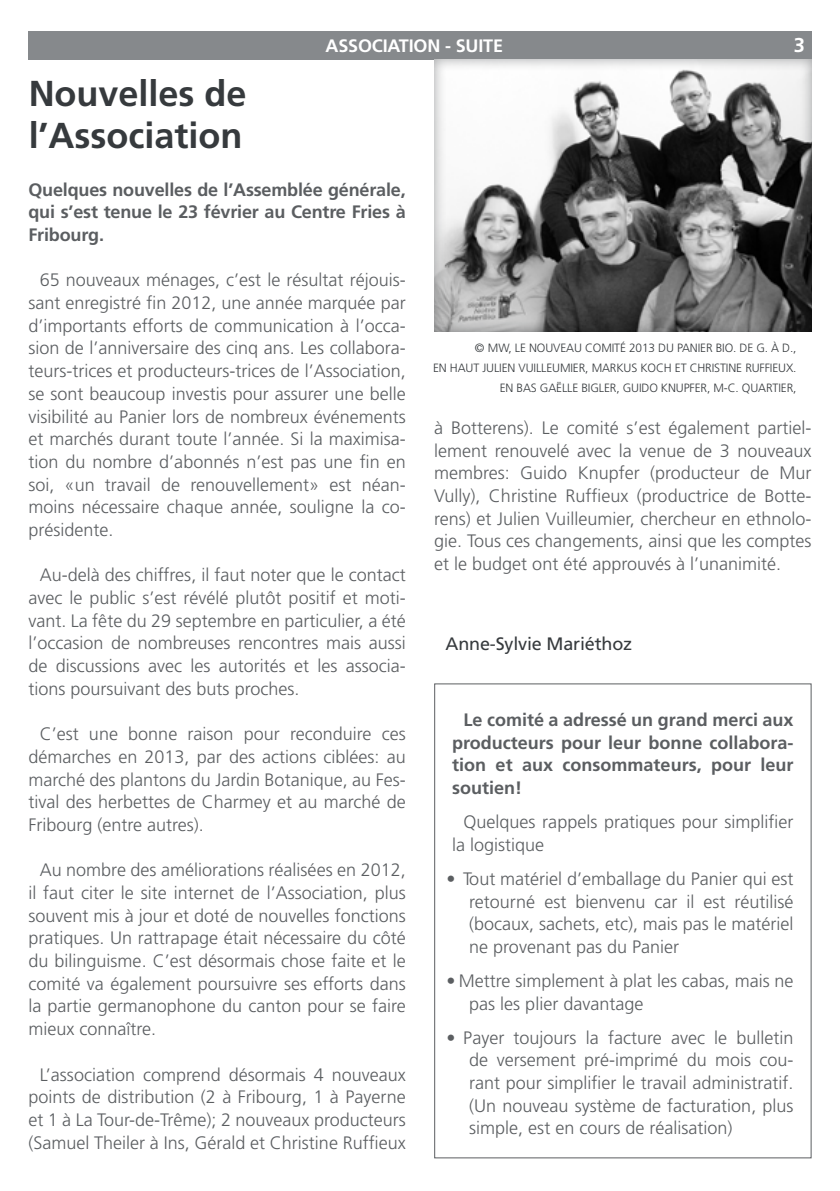
<style>
.page{position:relative;width:840px;height:1191px;background:#fff}
.page>*{position:absolute;margin:0;border:0;box-sizing:border-box;transform-origin:0 0}
.t1{font:700 36px/41.6px "Frutiger";color:#363a3d}
.t2{font:700 20px "Frutiger";color:#fff}
.t3{font:300 18px/22.6px "Frutiger";color:#5b5e61;text-align:justify}
.t4{font:700 18px/22.6px "Frutiger";letter-spacing:-.01em;color:#5b5e61;text-align:justify}
.t5{font:18px "Frutiger";letter-spacing:-.01em;color:#363a3d}
.t6{font:700 18px "Frutiger";letter-spacing:-.01em;color:#fff}
.t7{font:300 12px/20px "Frutiger";letter-spacing:-.01em;color:#363a3d;text-align:right}
</style>
<div class="page">
<div style="left:28px;top:31px;width:783px;height:29px;background:#86898c"></div>
<div style="left:434px;top:58px;width:378px;height:274px;background:#5b5e61;opacity:.55"></div>
<h1 class="t1" style="left:28px;top:73px;width:220px">Nouvelles de l’Association</h1>
<p class="t6" style="left:325px;top:35px;width:179px">association - suite</p>
<p class="t2" style="left:793px;top:33px;width:13px">3</p>
<p class="t4" style="left:28px;top:178px;width:378px">Quelques nouvelles de l’Assemblée générale, qui s’est tenue le 23 février au Centre Fries à Fribourg.</p>
<p class="t3" style="left:28px;top:269px;width:379px;text-indent:11px">65 nouveaux ménages, c’est le résultat réjouis&shy;sant enregistré fin 2012, une année marquée par d’importants efforts de communication à l’occa&shy;sion de l’anniversaire des cinq ans. Les collabora&shy;teurs-trices et producteurs-trices de l’Association, se sont beaucoup investis pour assurer une belle visibilité au Panier lors de nombreux événements et marchés durant toute l’année. Si la maximisa&shy;tion du nombre d’abonnés n’est pas une fin en soi, «un travail de renouvellement» est néan&shy;moins nécessaire chaque année, souligne la co&shy;présidente.</p>
<p class="t3" style="left:28px;top:564px;width:379px;text-indent:11px">Au-delà des chiffres, il faut noter que le contact avec le public s’est révélé plutôt positif et moti&shy;vant. La fête du 29 septembre en particulier, a été l’occasion de nombreuses rencontres mais aussi de discussions avec les autorités et les associa&shy;tions poursuivant des buts proches.</p>
<p class="t3" style="left:28px;top:723px;width:379px;text-indent:11px">C’est une bonne raison pour reconduire ces démarches en 2013, par des actions ciblées: au marché des plantons du Jardin Botanique, au Fes&shy;tival des herbettes de Charmey et au marché de Fribourg (entre autres).</p>
<p class="t3" style="left:28px;top:859px;width:379px;text-indent:11px">Au nombre des améliorations réalisées en 2012, il faut citer le site internet de l’Association, plus souvent mis à jour et doté de nouvelles fonctions pratiques. U n rattrapage était nécessaire du côté du bilinguisme. C’est désormais chose faite et le comité va également poursuivre ses efforts dans la partie germanophone du canton pour se faire mieux connaître.</p>
<p class="t3" style="left:28px;top:1063px;width:379px;text-indent:11px">L’association comprend désormais 4 nouveaux points de distribution (2 à Fribourg, 1 à Payerne et 1 à La Tour-de-Trême); 2 nouveaux producteurs (Samuel Theiler à Ins, Gérald et Christine Ruffieux</p>
<p class="t7" style="left:433px;top:338px;width:365px">© MW, le nouveau comité 2013 du panier Bio. De g . à d.,<br>en haut Julien Vuilleumier, Markus Koch et Ch ristine Ruffieux. en bas Gaëlle Bigler, Guido Knupfer, M-C. Quartier,</p>
<p class="t3" style="left:434px;top:417px;width:379px">à Botterens). Le comité s’est également partiel&shy;lement renouvelé avec la venue de 3 nouveaux membres: Guido Knupfer (producteur de Mur Vully), Christine Ruffieux (productrice de Botte&shy;rens) et Julien Vuilleumier, chercheur en ethnolo&shy;gie. Tous ces changements, ainsi que les comptes et le budget ont été approuvés à l’unanimité.</p>
<p class="t5" style="left:445px;top:632px;width:188px">Anne-Sylvie Mariéthoz</p>
<p class="t4" style="left:452px;top:708px;width:343px;text-indent:11px">Le comité a adressé un grand merci aux producteurs pour leur bonne collabora&shy;tion et aux consommateurs, pour leur soutien!</p>
<p class="t3" style="left:452px;top:811px;width:343px;text-indent:11px">Quelques rappels pratiques pour simplifier la logistique</p>
<p class="t3" style="left:469px;top:867px;width:326px;text-indent:-23px">• Tout matériel d’emballage du Panier qui est retourné est bienvenu car il est réutilisé (bocaux, sachets, etc), mais pas le matériel ne provenant pas du Panier</p>
<p class="t3" style="left:469px;top:969px;width:325px;text-indent:-23px">• Mettre simplement à plat les cabas, mais ne pas les plier davantage</p>
<p class="t3" style="left:469px;top:1026px;width:326px;text-indent:-23px">• Payer toujours la facture avec le bulletin de versement pré-imprimé du mois cou&shy;rant pour simplifier le travail administratif. (U n nouveau système de facturation, plus simple, est en cours de réalisation)</p>
</div>
